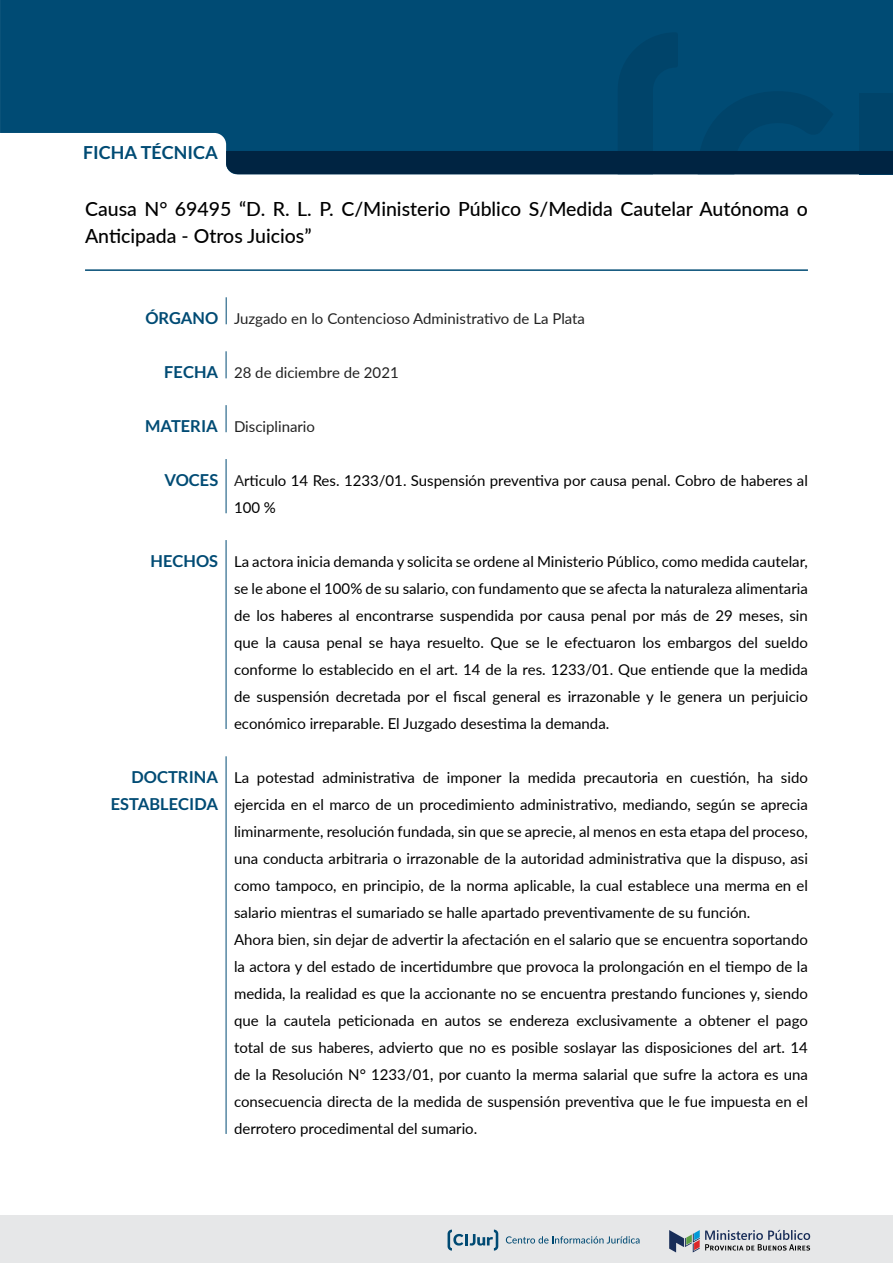
<style>
.page{position:relative;width:893px;height:1263px;background:#fff}
.page>*{position:absolute;margin:0;border:0;box-sizing:border-box;transform-origin:0 0}
.t1{font:500 19.5px/27px "Lato";color:#000}
.t2{font:700 18px "Lato";color:#004b74}
.t3{font:700 16.5px/27px "Lato";color:#004b74;text-align:right}
.t4{font:15px/27px "Lato";color:#000}
.t5{font:15px "Lato";color:#222}
.s1{color:#222}
</style>
<div class="page">
<div style="left:0;top:1215px;width:893px;height:48px;background:#e6e7e8"></div>
<svg style="left:669px;top:1230px;width:141px;height:22px"></svg>
<svg style="left:506px;top:1236px;width:133px;height:7px"></svg>
<svg style="left:448px;top:1229px;width:50px;height:21px"></svg>
<div style="left:0;top:0;width:893px;height:143px;background:#004b74"></div>
<svg style="left:226px;top:32px;width:667px;height:142px;background:#00446b"></svg>
<hr style="left:85px;top:269px;width:723px;height:2px;background:#004b74">
<svg style="left:226px;top:297px;width:1px;height:27px"></svg>
<svg style="left:226px;top:351px;width:1px;height:27px"></svg>
<hr style="left:226px;top:756px;width:1px;height:378px;background:#004b74">
<svg style="left:226px;top:405px;width:1px;height:27px"></svg>
<hr style="left:226px;top:459px;width:1px;height:54px;background:#004b74">
<hr style="left:226px;top:540px;width:1px;height:189px;background:#004b74">
<p class="t2" style="left:83px;top:142px;width:136px">FICHA TÉCNICA</p>
<h1 class="t1" style="left:85px;top:195px;width:724px">Causa N° 69495 “D. R. L. P. C/Ministerio Público S/Medida Cautelar Autónoma o<br>Anticipada - Otros Juicios”</h1>
<p class="t3" style="left:145px;top:304px;width:74px">ÓRGANO</p>
<p class="t3" style="left:164px;top:358px;width:55px">FECHA</p>
<p class="t5" style="left:234px;top:308px;width:352px">Juzgado en lo Contencioso Administrativo de La Plata</p>
<p class="t5" style="left:234px;top:362px;width:166px">28 de diciembre de 2021</p>
<p class="t3" style="left:145px;top:412px;width:74px">MATERIA</p>
<p class="t3" style="left:164px;top:466px;width:55px">VOCES</p>
<p class="t5" style="left:234px;top:416px;width:83px">Disciplinario</p>
<p class="t4" style="left:234px;top:466px;width:575px"><span class="s1">A</span>rticulo 14 Res. 1233/01. Suspensión preventiva por causa penal. Cobro de haberes al<br>100 %</p>
<p class="t3" style="left:151px;top:547px;width:69px">HECHOS</p>
<p class="t3" style="left:111px;top:763px;width:109px">DOCTRINA<br>ESTABLECIDA</p>
<p class="t4" style="left:234px;top:547px;width:575px;text-align:justify">La actora inicia demanda y solicita se ordene al Ministerio Público, como medida cautelar, se le abone el 100% de su salario, con fundamento que se afecta la naturaleza alimentaria de los haberes al encontrarse suspendida por causa penal por más de 29 meses, sin que la causa penal se haya resuelto. Que se le efectuaron los embargos del sueldo conforme lo establecido en el art. 14 de la res. 1233/01. Que entiende que la medida de suspensión decretada por el fiscal general es irrazonable y le genera un perjuicio económico irreparable. El Juzgado desestima la demanda.</p>
<p class="t4" style="left:234px;top:763px;width:575px">La potestad administrativa de imponer la medida precautoria en cuestión, ha sido ejercida en el marco de un procedimiento administrativo, mediando, según se aprecia liminarmente, resolución fundada, sin que se aprecie, al menos en esta etapa del proceso, una conducta arbitraria o irrazonable de la autoridad administrativa que la dispuso, asi como tampoco, en principio, de la norma aplicable, la cual establece una merma en el salario mientras el sumariado se halle apartado preventivamente de su función.<br>Ahora bien, sin dejar de advertir la afectación en el salario que se encuentra soportando la actora y del estado de incertidumbre que provoca la prolongación en el tiempo de la medida, la realidad es que la accionante no se encuentra prestando funciones y, siendo que la cautela peticionada en autos se endereza exclusivamente a obtener el pago total de sus haberes, advierto que no es posible soslayar las disposiciones del art. 14 de la Resolución N° 1233/01, por cuanto la merma salarial que sufre la actora es una consecuencia directa de la medida de suspensión preventiva que le fue impuesta en el derrotero procedimental del sumario.</p>
</div>
